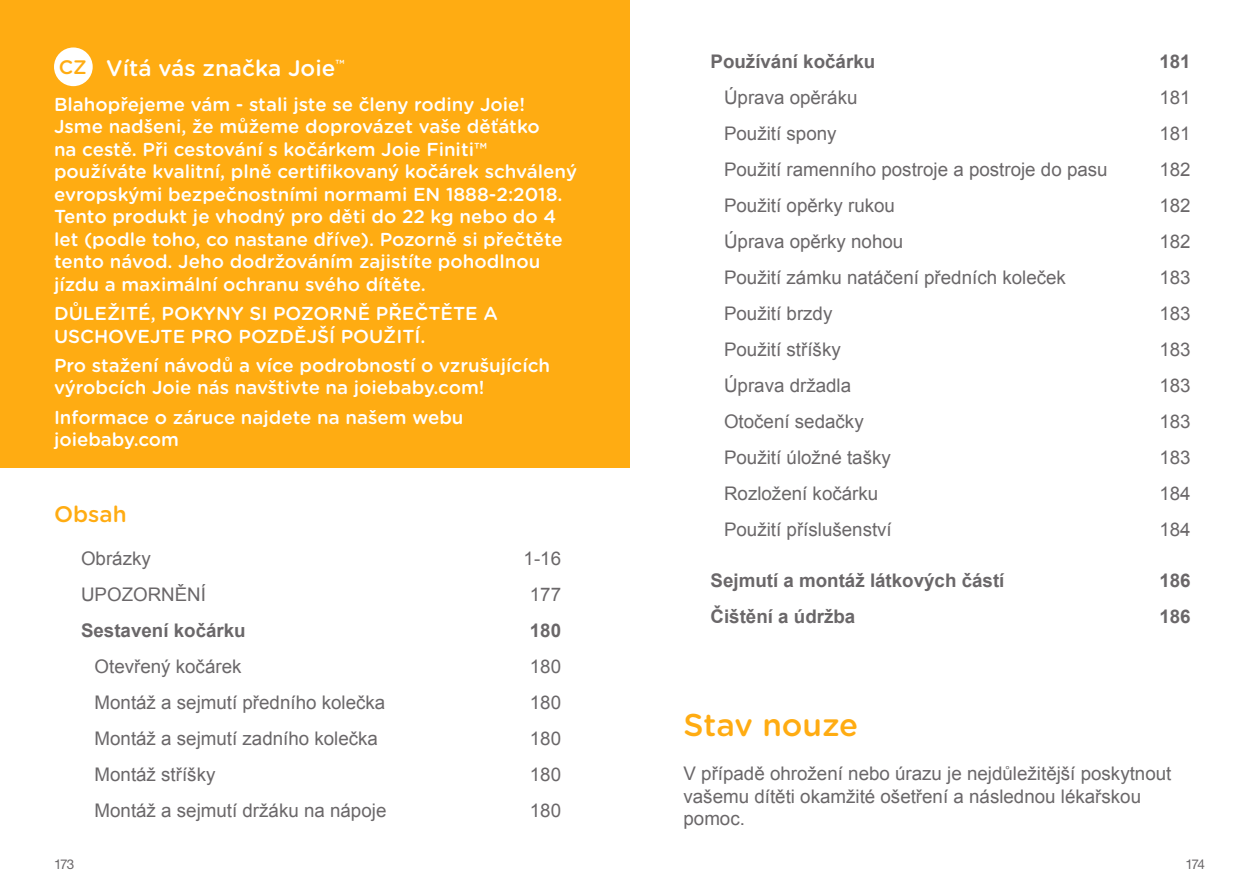
<style>
.page{position:relative;width:1259px;height:893px;background:#fff}
.page>*{position:absolute;margin:0;border:0;box-sizing:border-box;transform-origin:0 0}
.t1{font:500 31.5px "Gotham Rounded";color:#ffac12}
.t2{font:500 22.5px "Gotham Rounded";color:#fff}
.t3{font:500 22.5px "Gotham Rounded";color:#ffac12}
.t4{font:500 18.75px/22.5px "Gotham Rounded";color:#fff}
.t5{font:18.75px/22.5px "Arial";color:#6a6769}
.t6{font:700 18.75px "Arial";color:#6a6769}
.t7{font:13.5px "Helvetica Neue LT Std";letter-spacing:-.11em;color:#6a6769}
.s1{font-size:19.5px;color:#ffac12}
</style>
<div class="page">
<div style="left:0;top:0;width:629px;height:467px;background:#ffac12"></div>
<div style="left:54px;top:47px;width:39px;height:39px;background:#fff;border-radius:50%"></div>
<p class="t2" style="left:59px;top:52px;width:287px"><span class="s1">CZ</span> Vítá vás značka Joie<sup>™</sup></p>
<p class="t4" style="left:54px;top:92px;width:524px">Blahopřejeme vám - stali jste se členy rodiny Joie!<br>Jsme nadšeni, že můžeme doprovázet vaše děťátko<br>na cestě. Při cestování s kočárkem Joie Finiti™ používáte kvalitní, plně certifikovaný kočárek schválený evropskými bezpečnostními normami EN 1888-2:2018.<br>Tento produkt je vhodný pro děti do 22 kg nebo do 4 let (podle toho, co nastane dříve). Pozorně si přečtěte tento návod. Jeho dodržováním zajistíte pohodlnou jízdu a maximální ochranu svého dítěte.</p>
<p class="t4" style="left:54px;top:301px;width:445px">DŮLEŽITÉ, POKYNY SI POZORNĚ PŘEČTĚTE A<br>USCHOVEJTE PRO POZDĚJŠÍ POUŽITÍ.</p>
<p class="t4" style="left:54px;top:353px;width:497px">Pro stažení návodů a více podrobností o vzrušujících výrobcích Joie nás navštivte na joiebaby.com!</p>
<p class="t4" style="left:54px;top:405px;width:411px">Informace o záruce najdete na našem webu joiebaby.com</p>
<p class="t3" style="left:54px;top:498px;width:74px">Obsah</p>
<p class="t5" style="left:81px;top:547px;width:71px">Obrázky</p>
<p class="t5" style="left:523px;top:547px;width:39px">1-16</p>
<p class="t5" style="left:81px;top:583px;width:127px">UPOZORNĚNÍ</p>
<p class="t5" style="left:530px;top:583px;width:33px">177</p>
<p class="t6" style="left:81px;top:618px;width:166px">Sestavení kočárku</p>
<p class="t6" style="left:530px;top:618px;width:33px">180</p>
<p class="t5" style="left:94px;top:655px;width:148px">Otevřený kočárek</p>
<p class="t5" style="left:530px;top:655px;width:33px">180</p>
<p class="t5" style="left:94px;top:691px;width:292px">Montáž a sejmutí předního kolečka</p>
<p class="t5" style="left:530px;top:691px;width:33px">180</p>
<p class="t5" style="left:94px;top:727px;width:285px">Montáž a sejmutí zadního kolečka</p>
<p class="t5" style="left:530px;top:727px;width:33px">180</p>
<p class="t5" style="left:94px;top:763px;width:122px">Montáž stříšky</p>
<p class="t5" style="left:530px;top:763px;width:33px">180</p>
<p class="t5" style="left:94px;top:799px;width:293px">Montáž a sejmutí držáku na nápoje</p>
<p class="t5" style="left:530px;top:799px;width:33px">180</p>
<p class="t6" style="left:710px;top:49px;width:166px">Používání kočárku</p>
<p class="t6" style="left:1159px;top:49px;width:33px">181</p>
<p class="t5" style="left:724px;top:86px;width:135px">Úprava opěráku</p>
<p class="t5" style="left:1159px;top:86px;width:33px">181</p>
<p class="t5" style="left:724px;top:122px;width:114px">Použití spony</p>
<p class="t5" style="left:1159px;top:122px;width:33px">181</p>
<p class="t5" style="left:724px;top:158px;width:385px">Použití ramenního postroje a postroje do pasu</p>
<p class="t5" style="left:1159px;top:158px;width:33px">182</p>
<p class="t5" style="left:724px;top:194px;width:172px">Použití opěrky rukou</p>
<p class="t5" style="left:1159px;top:194px;width:33px">182</p>
<p class="t5" style="left:724px;top:230px;width:181px">Úprava opěrky nohou</p>
<p class="t5" style="left:1159px;top:230px;width:33px">182</p>
<p class="t5" style="left:724px;top:266px;width:343px">Použití zámku natáčení předních koleček</p>
<p class="t5" style="left:1159px;top:266px;width:33px">183</p>
<p class="t5" style="left:724px;top:302px;width:110px">Použití brzdy</p>
<p class="t5" style="left:1159px;top:302px;width:33px">183</p>
<p class="t5" style="left:724px;top:338px;width:118px">Použití stříšky</p>
<p class="t5" style="left:1159px;top:338px;width:33px">183</p>
<p class="t5" style="left:724px;top:374px;width:129px">Úprava držadla</p>
<p class="t5" style="left:1159px;top:374px;width:33px">183</p>
<p class="t5" style="left:724px;top:410px;width:141px">Otočení sedačky</p>
<p class="t5" style="left:1159px;top:410px;width:33px">183</p>
<p class="t5" style="left:724px;top:446px;width:168px">Použití úložné tašky</p>
<p class="t5" style="left:1159px;top:446px;width:33px">183</p>
<p class="t5" style="left:724px;top:482px;width:156px">Rozložení kočárku</p>
<p class="t5" style="left:1159px;top:482px;width:33px">184</p>
<p class="t5" style="left:724px;top:518px;width:169px">Použití příslušenství</p>
<p class="t5" style="left:1159px;top:518px;width:33px">184</p>
<p class="t6" style="left:710px;top:568px;width:295px">Sejmutí a montáž látkových částí</p>
<p class="t6" style="left:1159px;top:568px;width:33px">186</p>
<p class="t6" style="left:710px;top:604px;width:146px">Čištění a údržba</p>
<p class="t6" style="left:1159px;top:604px;width:33px">186</p>
<h1 class="t1" style="left:683px;top:702px;width:176px">Stav nouze</h1>
<p class="t5" style="left:683px;top:763px;width:489px">V případě ohrožení nebo úrazu je nejdůležitější poskytnout vašemu dítěti okamžité ošetření a následnou lékařskou pomoc.</p>
<p class="t7" style="left:54px;top:856px;width:22px">173</p>
<p class="t7" style="left:1185px;top:856px;width:21px">174</p>
</div>
